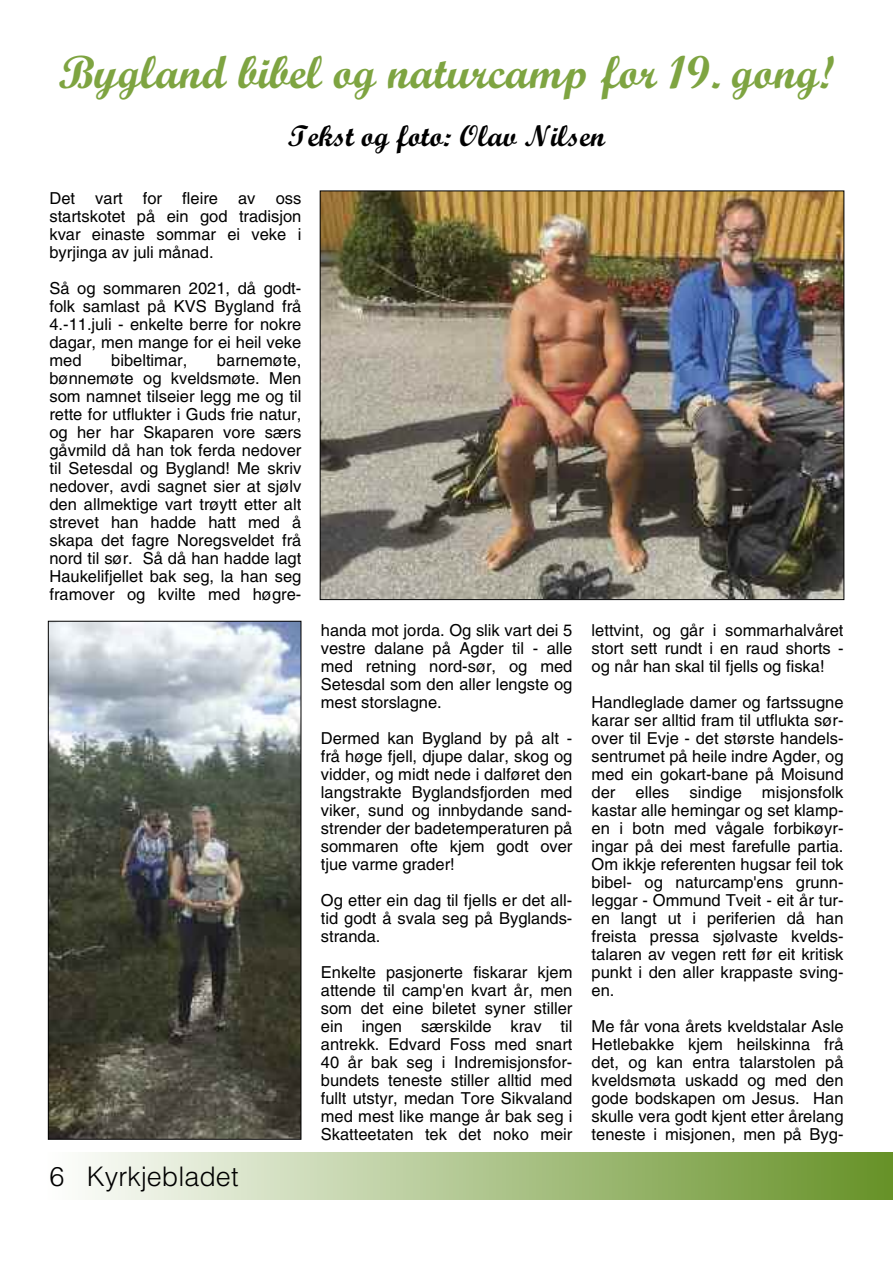
<style>
.page{position:relative;width:893px;height:1263px;background:#fff}
.page>*{position:absolute;margin:0;border:0;box-sizing:border-box;transform-origin:0 0}
.t1{font:700 46.5px "Script MT Std";color:#7ea441}
.t2{font:700 30px "Script MT Std";color:#000}
.t3{font:300 27px "Helvetica";color:#000}
.t4{font:16.5px/18px "Helvetica LT Std";color:#000;text-align:justify}
</style>
<div class="page">
<div style="left:48px;top:1152px;width:845px;height:47px;background:linear-gradient(to right,#fefefe,#669127)"></div>
<img style="left:322px;top:193px;width:520px;height:405px">
<img style="left:50px;top:623px;width:249px;height:515px">
<div style="left:48px;top:621px;width:253px;height:519px;border:1px solid #000"></div>
<h1 class="t1" style="left:59px;top:56px;width:777px">Bygland bibel og naturcamp for 19. gong!</h1>
<h2 class="t2" style="left:288px;top:126px;width:319px">Tekst og foto: Olav Nilsen</h2>
<p class="t4" style="left:49px;top:191px;width:253px">Det vart for fleire av oss startskotet på ein god tradisjon kvar einaste sommar ei veke i byrjinga av juli månad.</p>
<p class="t4" style="left:49px;top:281px;width:253px">Så og sommaren 2021, då godt&shy;folk samlast på KVS Bygland frå 4.-11.juli - enkelte berre for nokre dagar, men mange for ei heil veke med</p>
<p class="t4" style="left:49px;top:353px;width:253px;text-indent:168px">barnemøte, bønnemøte og kveldsmøte. Men som namnet tilseier legg me og til rette for utflukter i Guds frie natur, og her har Skaparen vore særs gåvmild då han tok ferda nedover til Setesdal og Bygland! Me skriv nedover, avdi sagnet sier at sjølv den allmektige vart trøytt etter alt strevet han hadde hatt med å skapa det fagre Noregsveldet frå nord til sør. Så då han hadde lagt Haukelifjellet bak seg, la han seg framover og kvilte med høgre-</p>
<p class="t4" style="left:111px;top:353px;width:78px">bibeltimar,</p>
<h3 class="t3" style="left:49px;top:1153px;width:191px">6 Kyrkjebladet</h3>
<p class="t4" style="left:321px;top:623px;width:253px">handa mot jorda. Og slik vart dei 5 vestre dalane på Agder til - alle med retning nord-sør, og med Setesdal som den aller lengste og mest storslagne.</p>
<p class="t4" style="left:321px;top:731px;width:253px">Dermed kan Bygland by på alt - frå høge fjell, djupe dalar, skog og vidder, og midt nede i dalføret den langstrakte Byglandsfjorden med viker, sund og innbydande sand&shy;strender der badetemperaturen på sommaren ofte kjem godt over tjue varme grader!</p>
<p class="t4" style="left:321px;top:893px;width:253px">Og etter ein dag til fjells er det all&shy;tid godt å svala seg på Byglands&shy;stranda.</p>
<p class="t4" style="left:321px;top:965px;width:253px">Enkelte pasjonerte fiskarar kjem attende til camp'en kvart år, men som det eine biletet syner stiller ein ingen særskilde krav til antrekk. Edvard Foss med snart 40 år bak seg i Indremisjonsfor&shy;bundets teneste stiller alltid med fullt utstyr, medan Tore Sikvaland med mest like mange år bak seg i Skatteetaten tek det noko meir</p>
<p class="t4" style="left:592px;top:623px;width:253px">lettvint, og går i sommarhalvåret stort sett rundt i en raud shorts - og når han skal til fjells og fiska!</p>
<p class="t4" style="left:592px;top:695px;width:253px">Handleglade damer og fartssugne karar ser alltid fram til utflukta sør&shy;over til Evje - det største handels&shy;sentrumet på heile indre Agder, og med ein gokart-bane på Moisund der elles sindige misjonsfolk kastar alle hemingar og set klamp&shy;en i botn med vågale forbikøyr&shy;ingar på dei mest farefulle partia.<br>Om ikkje referenten hugsar feil tok bibel- og naturcamp'ens grunn&shy;leggar - Ommund Tveit - eit år tur&shy;en langt ut i periferien då han freista pressa sjølvaste kvelds&shy;talaren av vegen rett før eit kritisk punkt i den aller krappaste sving&shy;en.</p>
<p class="t4" style="left:592px;top:1019px;width:253px">Me får vona årets kveldstalar Asle Hetlebakke kjem heilskinna frå det, og kan entra talarstolen på kveldsmøta uskadd og med den gode bodskapen om Jesus. Han skulle vera godt kjent etter årelang teneste i misjonen, men på Byg-</p>
</div>
